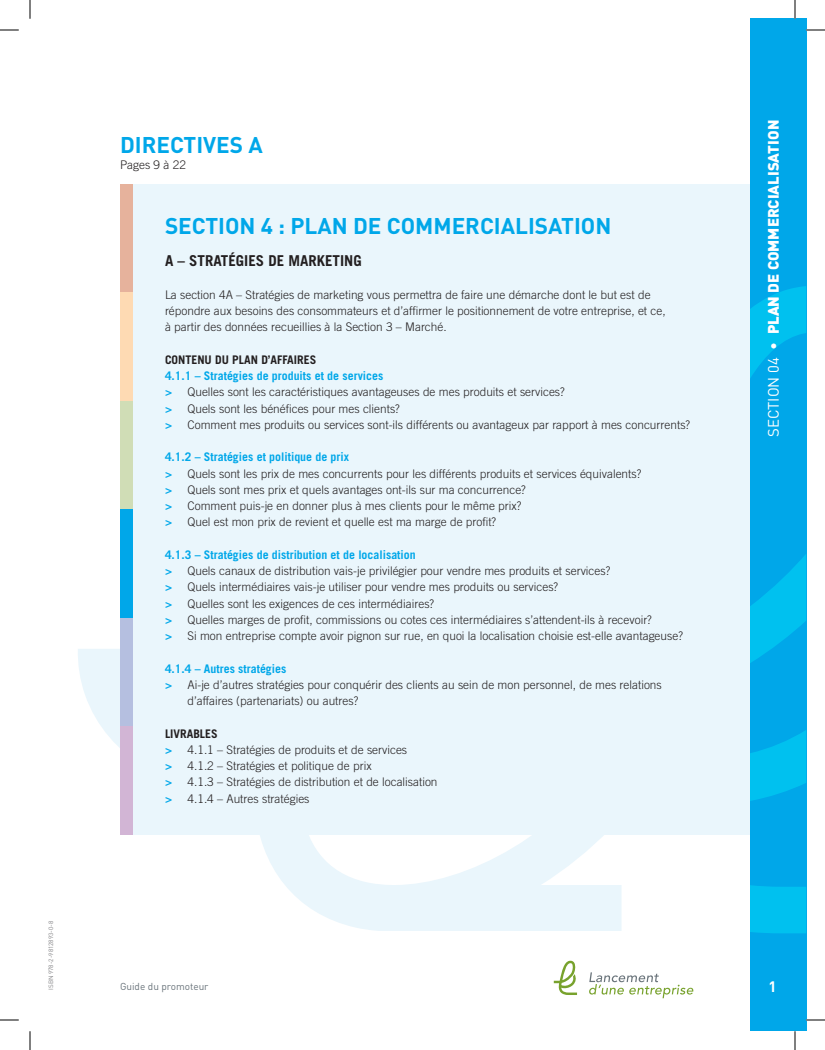
<style>
.page{position:relative;width:825px;height:1050px;background:#fff}
.page>*{position:absolute;margin:0;border:0;box-sizing:border-box;transform-origin:0 0}
.t1{font:700 22.5px "DIN";color:#00a7e9}
.t2{font:900 15px "DIN";color:#fff}
.t3{font:700 15px "Trade Gothic LT Std";color:#231f20}
.t4{font:700 15px "DIN";color:#fff}
.t5{font:300 11.88px/16.2px "Trade Gothic LT Std";color:#231f20}
.t6{font:700 11.88px "Trade Gothic LT Std";color:#00a7e9}
.t7{font:700 11.88px "Trade Gothic LT Std";color:#231f20}
.t8{font:10px "DIN";color:#6a747b}
.t9{font:6.25px "DIN";color:#808083}
.s1{font-family:"Trade Gothic LT Std Bd Cn 20";font-weight:400;color:#00a7e9}
.s2{font-weight:400}
</style>
<div class="page">
<svg style="left:78px;top:649px;width:544px;height:282px"></svg>
<div style="left:120px;top:185px;width:630px;height:650px;background:#eaf6fc"></div>
<div style="left:120px;top:184px;width:13px;height:109px;background:#e6b29c"></div>
<div style="left:120px;top:293px;width:13px;height:108px;background:#fedab3"></div>
<div style="left:120px;top:401px;width:13px;height:109px;background:#d0ddb6"></div>
<div style="left:120px;top:510px;width:13px;height:108px;background:#00a7e9"></div>
<div style="left:120px;top:618px;width:13px;height:109px;background:#b5bfe0"></div>
<div style="left:120px;top:727px;width:13px;height:108px;background:#d2b5d5"></div>
<div style="left:750px;top:19px;width:56px;height:1012px;background:#00a7e9"></div>
<svg style="left:750px;top:286px;width:56px;height:647px"></svg>
<svg style="left:589px;top:972px;width:105px;height:26px"></svg>
<svg style="left:554px;top:960px;width:23px;height:35px"></svg>
<svg style="left:0;top:29px;width:19px;height:2px"></svg>
<svg style="left:806px;top:29px;width:19px;height:2px"></svg>
<svg style="left:0;top:1019px;width:19px;height:2px"></svg>
<svg style="left:806px;top:1019px;width:19px;height:2px"></svg>
<svg style="left:29px;top:0;width:2px;height:19px"></svg>
<svg style="left:29px;top:1031px;width:2px;height:19px"></svg>
<svg style="left:794px;top:0;width:2px;height:19px"></svg>
<svg style="left:794px;top:1031px;width:2px;height:19px"></svg>
<p class="t9" style="left:47px;top:990px;width:70px;rotate:-90deg">ISBN 978-2-9812893-0-8</p>
<p class="t1" style="left:120px;top:130px;width:144px">DIRECTIVES A</p>
<p class="t5" style="left:120px;top:156px;width:67px">Pages 9 à 22</p>
<p class="t1" style="left:165px;top:211px;width:448px">SECTION 4 : PLAN DE COMMERCIALISATION</p>
<p class="t3" style="left:165px;top:252px;width:198px">A – STRATÉGIES DE MARKETING</p>
<p class="t5" style="left:165px;top:286px;width:502px">La section 4A – Stratégies de marketing vous permettra de faire une démarche dont le but est de répondre aux besoins des consommateurs et d’affirmer le positionnement de votre entreprise, et ce, à partir des données recueillies à la Section 3 – Marché.</p>
<p class="t7" style="left:165px;top:352px;width:153px">CONTENU DU PLAN D’AFFAIRES</p>
<p class="t6" style="left:165px;top:368px;width:220px">4.1.1 – Stratégies de produits et de services</p>
<p class="t5" style="left:165px;top:384px;width:401px"><span class="s1">&gt;</span> Quelles sont les caractéristiques avantageuses de mes produits et services?</p>
<p class="t5" style="left:165px;top:400px;width:236px"><span class="s1">&gt;</span> Quels sont les bénéfices pour mes clients?</p>
<p class="t5" style="left:165px;top:416px;width:527px"><span class="s1">&gt;</span> Comment mes produits ou services sont-ils différents ou avantageux par rapport à mes concurrents?</p>
<p class="t6" style="left:165px;top:450px;width:186px">4.1.2 – Stratégies et politique de prix</p>
<p class="t5" style="left:165px;top:465px;width:478px"><span class="s1">&gt;</span> Quels sont les prix de mes concurrents pour les différents produits et services équivalents?</p>
<p class="t5" style="left:165px;top:481px;width:362px"><span class="s1">&gt;</span> Quels sont mes prix et quels avantages ont-ils sur ma concurrence?</p>
<p class="t5" style="left:165px;top:497px;width:358px"><span class="s1">&gt;</span> Comment puis-je en donner plus à mes clients pour le même prix?</p>
<p class="t5" style="left:165px;top:514px;width:333px"><span class="s1">&gt;</span> Quel est mon prix de revient et quelle est ma marge de profit?</p>
<p class="t6" style="left:165px;top:547px;width:252px">4.1.3 – Stratégies de distribution et de localisation</p>
<p class="t5" style="left:165px;top:562px;width:447px"><span class="s1">&gt;</span> Quels canaux de distribution vais-je privilégier pour vendre mes produits et services?</p>
<p class="t5" style="left:165px;top:579px;width:395px"><span class="s1">&gt;</span> Quels intermédiaires vais-je utiliser pour vendre mes produits ou services?</p>
<p class="t5" style="left:165px;top:595px;width:271px"><span class="s1">&gt;</span> Quelles sont les exigences de ces intermédiaires?</p>
<p class="t5" style="left:165px;top:611px;width:488px"><span class="s1">&gt;</span> Quelles marges de profit, commissions ou cotes ces intermédiaires s’attendent-ils à recevoir?</p>
<p class="t5" style="left:165px;top:627px;width:519px"><span class="s1">&gt;</span> Si mon entreprise compte avoir pignon sur rue, en quoi la localisation choisie est-elle avantageuse?</p>
<p class="t6" style="left:165px;top:661px;width:123px">4.1.4 – Autres stratégies</p>
<p class="t5" style="left:188px;top:676px;width:476px;text-indent:-22px"><span class="s1">&gt;</span> Ai-je d’autres stratégies pour conquérir des clients au sein de mon personnel, de mes relations d’affaires (partenariats) ou autres?</p>
<p class="t7" style="left:165px;top:726px;width:54px">LIVRABLES</p>
<p class="t5" style="left:165px;top:741px;width:244px"><span class="s1">&gt;</span> 4.1.1 – Stratégies de produits et de services</p>
<p class="t5" style="left:165px;top:757px;width:208px"><span class="s1">&gt;</span> 4.1.2 – Stratégies et politique de prix</p>
<p class="t5" style="left:165px;top:774px;width:274px"><span class="s1">&gt;</span> 4.1.3 – Stratégies de distribution et de localisation</p>
<p class="t5" style="left:165px;top:790px;width:146px"><span class="s1">&gt;</span> 4.1.4 – Autres stratégies</p>
<p class="t2" style="left:763px;top:437px;width:318px;rotate:-90deg"><span class="s2">SECTION 04 •</span> PLAN DE COMMERCIALISATION</p>
<p class="t8" style="left:120px;top:980px;width:90px">Guide du promoteur</p>
<p class="t4" style="left:768px;top:977px;width:10px">1</p>
</div>
